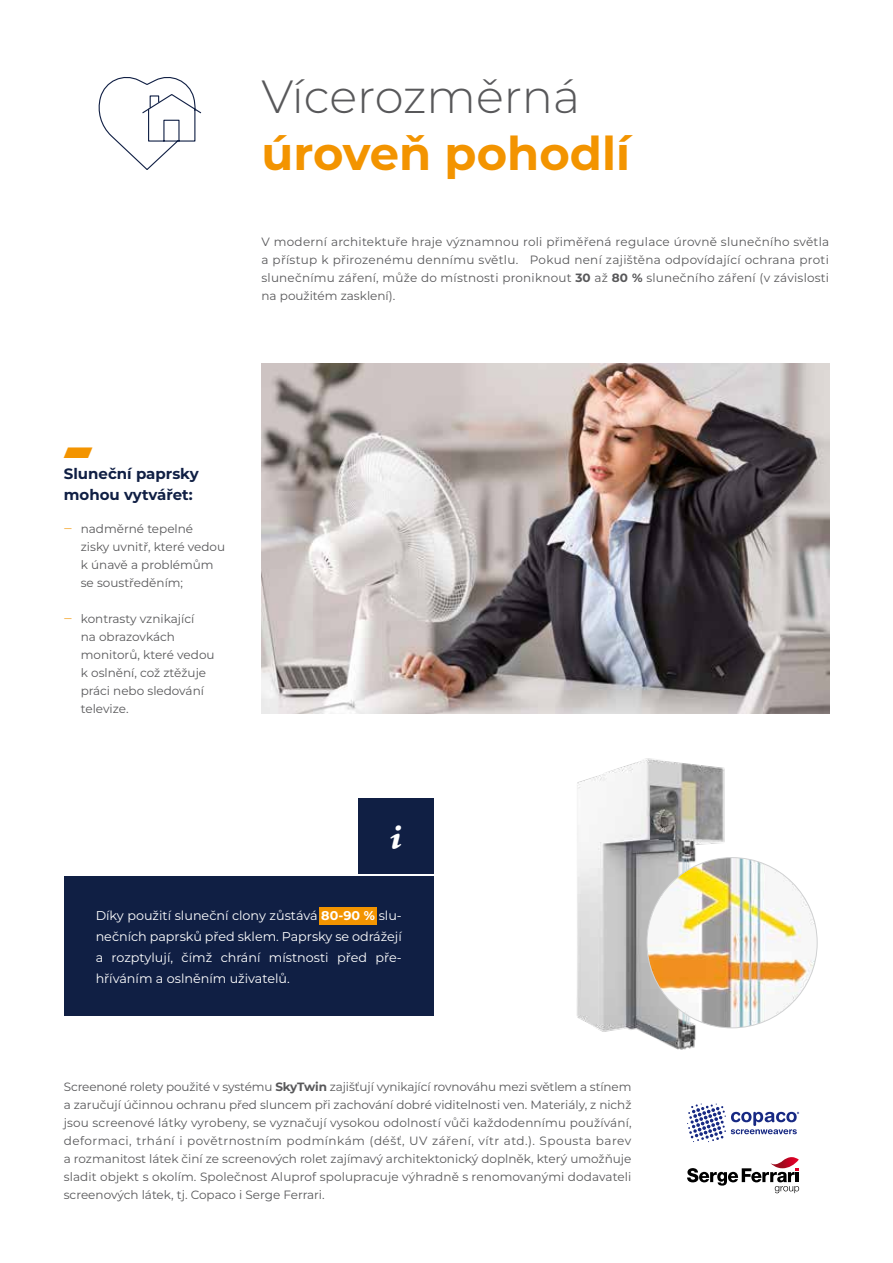
<style>
.page{position:relative;width:893px;height:1263px;background:#fff}
.page>*{position:absolute;margin:0;border:0;box-sizing:border-box;transform-origin:0 0}
.t1{font:700 46.5px "Aluprof Sans";color:#f39400}
.t2{font:300 46.5px "Aluprof Sans";color:#58585a}
.t3{font:700 15px/21px "Aluprof Sans";color:#101f44}
.t4{font:15px "Aluprof Sans";color:#f39400}
.t5{font:12.75px/21px "Aluprof Sans";color:#fff;text-align:justify}
.t6{font:12px/18px "Aluprof Sans";color:#58585a;text-align:justify}
.s1{font-weight:700}
.s2{color:#f39400}
</style>
<div class="page">
<img style="left:261px;top:363px;width:568px;height:350px">
<svg style="left:98px;top:77px;width:104px;height:93px"></svg>
<svg style="left:687px;top:1103px;width:112px;height:39px"></svg>
<svg style="left:687px;top:1157px;width:112px;height:36px"></svg>
<img style="left:577px;top:758px;width:148px;height:292px">
<img style="left:647px;top:858px;width:170px;height:170px;border-radius:85px">
<div style="left:358px;top:798px;width:76px;height:76px;background:#101f44"></div>
<div style="left:64px;top:876px;width:370px;height:140px;background:#101f44"></div>
<div style="left:320px;top:907px;width:57px;height:18px;background:#f39400"></div>
<h1 class="t2" style="left:261px;top:65px;width:320px">Vícerozměrná</h1>
<h1 class="t1" style="left:261px;top:120px;width:370px">úroveň pohodlí</h1>
<p class="t6" style="left:261px;top:232px;width:569px">V moderní architektuře hraje významnou roli přiměřená regulace úrovně slunečního světla a přístup k přirozenému dennímu světlu. Pokud není zajištěna odpovídající ochrana proti slunečnímu záření, může do místnosti proniknout <span class="s1">30</span> až <span class="s1">80 %</span> slunečního záření (v závislosti na použitém zasklení).</p>
<p class="t4" style="left:64px;top:442px;width:30px">⸠</p>
<p class="t3" style="left:64px;top:463px;width:136px">Sluneční paprsky mohou vytvářet:</p>
<p class="t6" style="left:81px;top:520px;width:146px;text-align:left;text-indent:-17px"><span class="s2">‒</span> nadměrné tepelné<br>zisky uvnitř, které vedou k únavě a problémům se soustředěním;</p>
<p class="t6" style="left:81px;top:610px;width:135px;text-align:left;text-indent:-17px"><span class="s2">‒</span> kontrasty vznikající<br>na obrazovkách monitorů, které vedou k oslnění, což ztěžuje práci nebo sledování televize.</p>
<p class="t5" style="left:96px;top:905px;width:308px">Díky použití sluneční clony zůstává <span class="s1">80-90 %</span> slu&shy;nečních paprsků před sklem. Paprsky se odrážejí a rozptylují, čímž chrání místnosti před pře&shy;hříváním a oslněním uživatelů.</p>
<p class="t6" style="left:64px;top:1078px;width:569px">Screenoné rolety použité v systému <span class="s1">SkyTwin</span> zajišťují vynikající rovnováhu mezi světlem a stínem a zaručují účinnou ochranu před sluncem při zachování dobré viditelnosti ven. Materiály, z nichž jsou screenové látky vyrobeny, se vyznačují vysokou odolností vůči každodennímu používání, deformaci, trhání i povětrnostním podmínkám (déšť, UV záření, vítr atd.). Spousta barev a rozmanitost látek činí ze screenových rolet zajímavý architektonický doplněk, který umožňuje sladit objekt s okolím. Společnost Aluprof spolupracuje výhradně s renomovanými dodavateli screenových látek, tj. Copaco i Serge Ferrari.</p>
</div>
